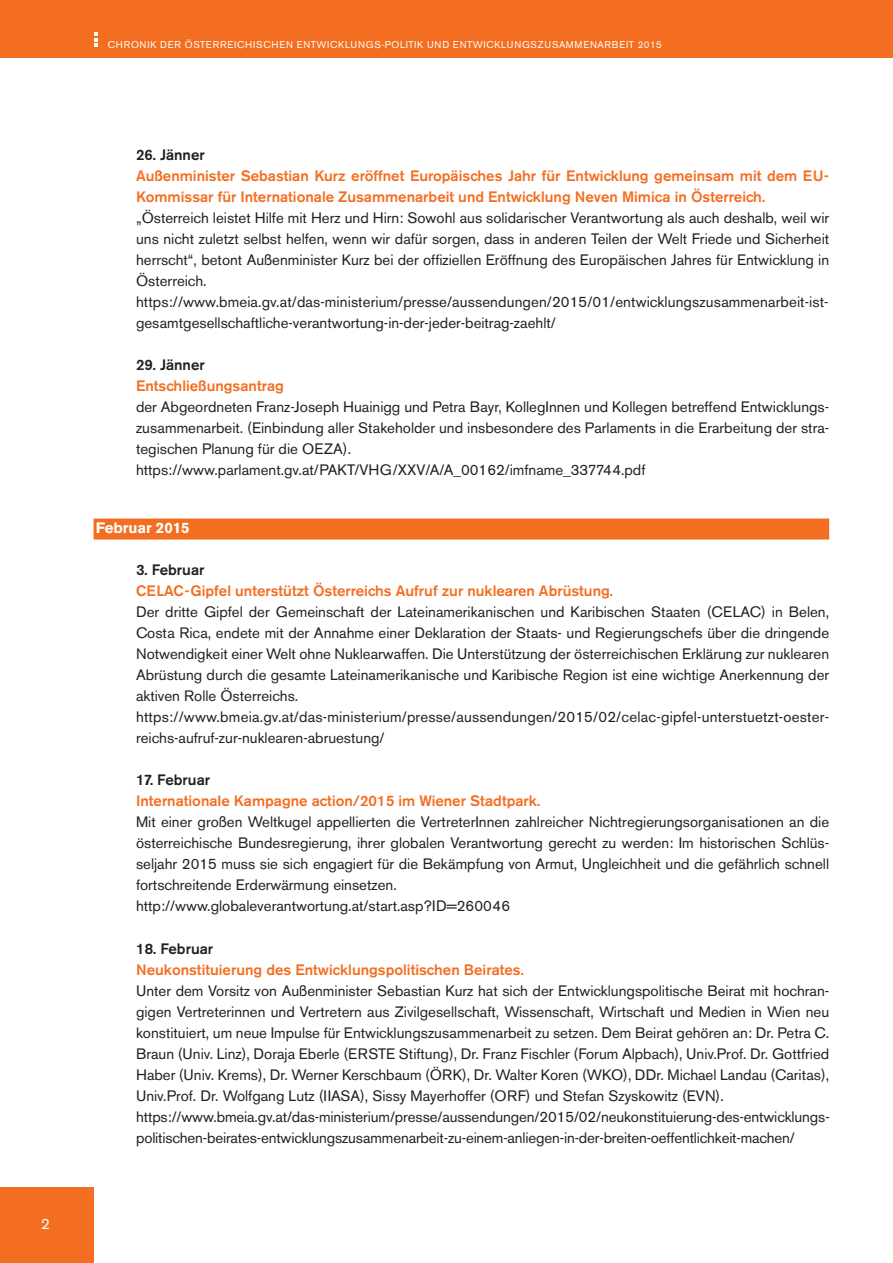
<style>
.page{position:relative;width:893px;height:1263px;background:#fff}
.page>*{position:absolute;margin:0;border:0;box-sizing:border-box;transform-origin:0 0}
.t1{font:15px/21px "Akzidenz Grotesk BE";color:#231f20}
.t2{font:500 15px/21px "Akzidenz Grotesk BE";color:#f36e21}
.t3{font:500 15px "Akzidenz Grotesk BE";color:#231f20}
.t4{font:700 15px "Akzidenz Grotesk BE";color:#fff}
.t5{font:15px "Akzidenz Grotesk BE";color:#fff}
.t6{font:9.75px "Akzidenz Grotesk BE";letter-spacing:.07em;color:#fff}
</style>
<div class="page">
<div style="left:0;top:0;width:893px;height:58px;background:#f36e21"></div>
<div style="left:0;top:1188px;width:94px;height:75px;background:#f36e21"></div>
<svg style="left:94px;top:32px;width:3px;height:15px"></svg>
<div style="left:94px;top:518px;width:735px;height:21px;background:#f36e21"></div>
<p class="t5" style="left:41px;top:1214px;width:10px">2</p>
<p class="t6" style="left:108px;top:38px;width:556px">CHRONIK DER ÖSTERREICHISCHEN ENTWICKLUNGS-POLITIK UND ENTWICKLUNGSZUSAMMENARBEIT 2015</p>
<p class="t3" style="left:136px;top:145px;width:70px">26. Jänner</p>
<p class="t2" style="left:136px;top:165px;width:695px">Außenminister Sebastian Kurz eröffnet Europäisches Jahr für Entwicklung gemeinsam mit dem EU-<br>Kommissar für Internationale Zusammenarbeit und Entwicklung Neven Mimica in Österreich.</p>
<p class="t1" style="left:136px;top:207px;width:695px">„Österreich leistet Hilfe mit Herz und Hirn: Sowohl aus solidarischer Verantwortung als auch deshalb, weil wir uns nicht zuletzt selbst helfen, wenn wir dafür sorgen, dass in anderen Teilen der Welt Friede und Sicherheit herrscht“, betont Außenminister Kurz bei der offiziellen Eröffnung des Europäischen Jahres für Entwicklung in Österreich. https://www.bmeia.gv.at/das-ministerium/presse/aussendungen/2015/01/entwicklungszusammenarbeit-ist&shy;gesamtgesellschaftliche-verantwortung-in-der-jeder-beitrag-zaehlt/</p>
<p class="t3" style="left:136px;top:355px;width:70px">29. Jänner</p>
<p class="t2" style="left:136px;top:375px;width:149px">Entschließungsantrag</p>
<p class="t1" style="left:136px;top:396px;width:695px">der Abgeordneten Franz-Joseph Huainigg und Petra Bayr, KollegInnen und Kollegen betreffend Entwicklungs&shy;zusammenarbeit. (Einbindung aller Stakeholder und insbesondere des Parlaments in die Erarbeitung der stra&shy;tegischen Planung für die OEZA). https://www.parlament.gv.at/PAKT/VHG/XXV/A/A_00162/imfname_337744.pdf</p>
<p class="t4" style="left:96px;top:519px;width:96px">Februar 2015</p>
<p class="t3" style="left:136px;top:561px;width:70px">3. Februar</p>
<p class="t2" style="left:136px;top:581px;width:478px">CELAC-Gipfel unterstützt Österreichs Aufruf zur nuklearen Abrüstung.</p>
<p class="t1" style="left:136px;top:602px;width:695px">Der dritte Gipfel der Gemeinschaft der Lateinamerikanischen und Karibischen Staaten (CELAC) in Belen, Costa Rica, endete mit der Annahme einer Deklaration der Staats- und Regierungschefs über die dringende Notwendigkeit einer Welt ohne Nuklearwaffen. Die Unterstützung der österreichischen Erklärung zur nuklearen Abrüstung durch die gesamte Lateinamerikanische und Karibische Region ist eine wichtige Anerkennung der aktiven Rolle Österreichs. https://www.bmeia.gv.at/das-ministerium/presse/aussendungen/2015/02/celac-gipfel-unterstuetzt-oester&shy;reichs-aufruf-zur-nuklearen-abruestung/</p>
<p class="t3" style="left:136px;top:771px;width:76px">17. Februar</p>
<p class="t2" style="left:136px;top:791px;width:406px">Internationale Kampagne action/2015 im Wiener Stadtpark.</p>
<p class="t1" style="left:136px;top:812px;width:695px">Mit einer großen Weltkugel appellierten die VertreterInnen zahlreicher Nichtregierungsorganisationen an die österreichische Bundesregierung, ihrer globalen Verantwortung gerecht zu werden: Im historischen Schlüs&shy;seljahr 2015 muss sie sich engagiert für die Bekämpfung von Armut, Ungleichheit und die gefährlich schnell fortschreitende Erderwärmung einsetzen.<br>http://www.globaleverantwortung.at/start.asp?ID=260046</p>
<p class="t3" style="left:136px;top:939px;width:79px">18. Februar</p>
<p class="t2" style="left:136px;top:959px;width:389px">Neukonstituierung des Entwicklungspolitischen Beirates.</p>
<p class="t1" style="left:136px;top:980px;width:695px">Unter dem Vorsitz von Außenminister Sebastian Kurz hat sich der Entwicklungspolitische Beirat mit hochran&shy;gigen Vertreterinnen und Vertretern aus Zivilgesellschaft, Wissenschaft, Wirtschaft und Medien in Wien neu konstituiert, um neue Impulse für Entwicklungszusammenarbeit zu setzen. Dem Beirat gehören an: Dr. Petra C.<br>Braun (Univ. Linz), Doraja Eberle (ERSTE Stiftung), Dr. Franz Fischler (Forum Alpbach), Univ.Prof. Dr. Gottfried Haber (Univ. Krems), Dr. Werner Kerschbaum (ÖRK), Dr. Walter Koren (WKO), DDr. Michael Landau (Caritas), Univ.Prof. Dr. Wolfgang Lutz (IIASA), Sissy Mayerhoffer (ORF) und Stefan Szyskowitz (EVN). https://www.bmeia.gv.at/das-ministerium/presse/aussendungen/2015/02/neukonstituierung-des-entwicklungs&shy;politischen-beirates-entwicklungszusammenarbeit-zu-einem-anliegen-in-der-breiten-oeffentlichkeit-machen/</p>
</div>
